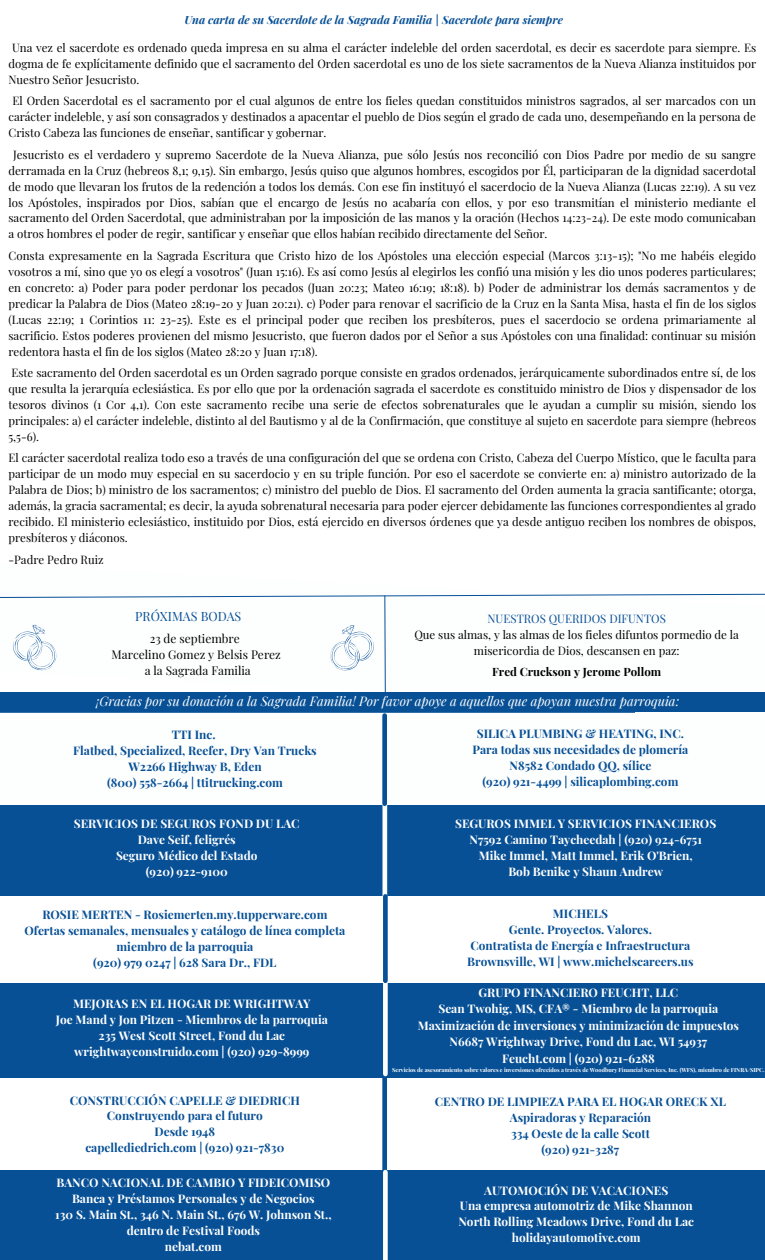
<style>
.page{position:relative;width:765px;height:1260px;background:#fff}
.page>*{position:absolute;margin:0;border:0;box-sizing:border-box;transform-origin:0 0}
.t1{font:italic 13px "Playfair Display";color:#fff}
.t2{font:12.5px "Playfair Display";color:#075096}
.t3{font:700 11.88px "Playfair Display";color:#fff}
.t4{font:700 11.88px "Playfair Display";color:#075096}
.t5{font:11.88px "Playfair Display";color:#000}
.t6{font:11.5px/16px "Playfair Display";color:#000;text-align:justify}
.t7{font:700 11.5px "Playfair Display";color:#000}
.t8{font:11.5px "Playfair Display";color:#075096}
.t9{font:italic 700 11.25px "Playfair Display";color:#075096}
.t10{font:700 5.62px "Playfair Display";color:#fff}
</style>
<div class="page">
<div style="left:0;top:692px;width:765px;height:204px;background:#075096"></div>
<div style="left:382px;top:780px;width:5px;height:118px;background:#fdfefe"></div>
<div style="left:0;top:983px;width:765px;height:95px;background:#075096"></div>
<div style="left:0;top:713px;width:678px;height:92px;background:#fdfefe"></div>
<div style="left:0;top:1170px;width:765px;height:90px;background:#075096"></div>
<div style="left:382px;top:1069px;width:5px;height:104px;background:#075096"></div>
<div style="left:383px;top:970px;width:5px;height:104px;background:#fdfefe"></div>
<div style="left:383px;top:896px;width:5px;height:85px;background:#075096"></div>
<div style="left:383px;top:1172px;width:5px;height:88px;background:#fdfefe"></div>
<div style="left:382px;top:716px;width:5px;height:88px;background:#075096"></div>
<div style="left:635px;top:713px;width:130px;height:92px;background:#fdfefe"></div>
<svg style="left:0;top:593px;width:765px;height:99px"></svg>
<p class="t9" style="left:184px;top:12px;width:380px">Una carta de su Sacerdote de la Sagrada Familia | Sacerdote para siempre</p>
<p class="t6" style="left:9px;top:39px;width:749px;text-indent:4px">Una vez el sacerdote es ordenado queda impresa en su alma el carácter indeleble del orden sacerdotal, es decir es sacerdote para siempre. Es dogma de fe explícitamente definido que el sacramento del Orden sacerdotal es uno de los siete sacramentos de la Nueva Alianza instituidos por Nuestro Señor Jesucristo.</p>
<p class="t6" style="left:9px;top:93px;width:749px;text-indent:4px">El Orden Sacerdotal es el sacramento por el cual algunos de entre los fieles quedan constituidos ministros sagrados, al ser marcados con un carácter indeleble, y así son consagrados y destinados a apacentar el pueblo de Dios según el grado de cada uno, desempeñando en la persona de Cristo Cabeza las funciones de enseñar, santificar y gobernar.</p>
<p class="t6" style="left:9px;top:146px;width:749px;text-indent:5px">Jesucristo es el verdadero y supremo Sacerdote de la Nueva Alianza, pue sólo Jesús nos reconcilió con Dios Padre por medio de su sangre derramada en la Cruz (hebreos 8,1; 9,15). Sin embargo, Jesús quiso que algunos hombres, escogidos por Él, participaran de la dignidad sacerdotal de modo que llevaran los frutos de la redención a todos los demás. Con ese fin instituyó el sacerdocio de la Nueva Alianza (Lucas 22:19). A su vez los Apóstoles, inspirados por Dios, sabían que el encargo de Jesús no acabaría con ellos, y por eso transmitían el ministerio mediante el sacramento del Orden Sacerdotal, que administraban por la imposición de las manos y la oración (Hechos 14:23-24). De este modo comunicaban a otros hombres el poder de regir, santificar y enseñar que ellos habían recibido directamente del Señor.</p>
<p class="t6" style="left:9px;top:247px;width:749px">Consta expresamente en la Sagrada Escritura que Cristo hizo de los Apóstoles una elección especial (Marcos 3:13-15); "No me habéis elegido vosotros a mí, sino que yo os elegí a vosotros" (Juan 15:16). Es así como Jesús al elegirlos les confió una misión y les dio unos poderes particulares; en concreto: a) Poder para poder perdonar los pecados (Juan 20:23; Mateo 16:19; 18:18). b) Poder de administrar los demás sacramentos y de predicar la Palabra de Dios (Mateo 28:19-20 y Juan 20:21). c) Poder para renovar el sacrificio de la Cruz en la Santa Misa, hasta el fin de los siglos (Lucas 22:19; 1 Corintios 11: 23-25). Este es el principal poder que reciben los presbíteros, pues el sacerdocio se ordena primariamente al sacrificio. Estos poderes provienen del mismo Jesucristo, que fueron dados por el Señor a sus Apóstoles con una finalidad: continuar su misión redentora hasta el fin de los siglos (Mateo 28:20 y Juan 17:18).</p>
<p class="t6" style="left:9px;top:364px;width:749px">Este sacramento del Orden sacerdotal es un Orden sagrado porque consiste en grados ordenados, jerárquicamente subordinados entre sí, de los que resulta la jerarquía eclesiástica. Es por ello que por la ordenación sagrada el sacerdote es constituido ministro de Dios y dispensador de los tesoros divinos (1 Cor 4,1). Con este sacramento recibe una serie de efectos sobrenaturales que le ayudan a cumplir su misión, siendo los principales: a) el carácter indeleble, distinto al del Bautismo y al de la Confirmación, que constituye al sujeto en sacerdote para siempre (hebreos 5,5-6).</p>
<p class="t6" style="left:9px;top:450px;width:749px">El carácter sacerdotal realiza todo eso a través de una configuración del que se ordena con Cristo, Cabeza del Cuerpo Místico, que le faculta para participar de un modo muy especial en su sacerdocio y en su triple función. Por eso el sacerdote se convierte en: a) ministro autorizado de la Palabra de Dios; b) ministro de los sacramentos; c) ministro del pueblo de Dios. El sacramento del Orden aumenta la gracia santificante; otorga, además, la gracia sacramental; es decir, la ayuda sobrenatural necesaria para poder ejercer debidamente las funciones correspondientes al grado recibido. El ministerio eclesiástico, instituido por Dios, está ejercido en diversos órdenes que ya desde antiguo reciben los nombres de obispos, presbíteros y diáconos.</p>
<p class="t6" style="left:9px;top:551px;width:97px">-Padre Pedro Ruiz</p>
<p class="t2" style="left:135px;top:608px;width:108px">PRÓXIMAS BODAS</p>
<p class="t5" style="left:150px;top:630px;width:92px">23 de septiembre</p>
<p class="t5" style="left:112px;top:646px;width:171px">Marcelino Gomez y Belsis Perez</p>
<p class="t5" style="left:145px;top:662px;width:108px">a la Sagrada Familia</p>
<p class="t8" style="left:488px;top:611px;width:180px">NUESTROS QUERIDOS DIFUNTOS</p>
<p class="t6" style="left:414px;top:626px;width:326px;text-align:center">Que sus almas, y las almas de los fieles difuntos pormedio de la misericordia de Dios, descansen en paz:</p>
<p class="t7" style="left:492px;top:664px;width:171px">Fred Cruckson y Jerome Pollom</p>
<p class="t1" style="left:96px;top:692px;width:585px">¡Gracias por su donación a la Sagrada Familia! Por favor apoye a aquellos que apoyan nuestra parroquia:</p>
<p class="t4" style="left:172px;top:726px;width:45px">TTI Inc.</p>
<p class="t4" style="left:73px;top:742px;width:245px">Flatbed, Specialized, Reefer, Dry Van Trucks</p>
<p class="t4" style="left:128px;top:758px;width:135px">W2266 Highway B, Eden</p>
<p class="t4" style="left:107px;top:774px;width:177px">(800) 558-2664 | ttitrucking.com</p>
<p class="t3" style="left:74px;top:815px;width:227px">SERVICIOS DE SEGUROS FOND DU LAC</p>
<p class="t3" style="left:138px;top:831px;width:100px">Dave Seif, feligrés</p>
<p class="t3" style="left:116px;top:847px;width:143px">Seguro Médico del Estado</p>
<p class="t3" style="left:146px;top:863px;width:83px">(920) 922-9100</p>
<p class="t4" style="left:42px;top:907px;width:287px">ROSIE MERTEN - Rosiemerten.my.tupperware.com</p>
<p class="t4" style="left:24px;top:923px;width:322px">Ofertas semanales, mensuales y catálogo de línea completa</p>
<p class="t4" style="left:117px;top:938px;width:138px">miembro de la parroquia</p>
<p class="t4" style="left:93px;top:954px;width:185px">(920) 979 0247 | 628 Sara Dr., FDL</p>
<p class="t3" style="left:73px;top:995px;width:239px">MEJORAS EN EL HOGAR DE WRIGHTWAY</p>
<p class="t3" style="left:56px;top:1011px;width:274px">Joe Mand y Jon Pitzen - Miembros de la parroquia</p>
<p class="t3" style="left:99px;top:1027px;width:188px">235 West Scott Street, Fond du Lac</p>
<p class="t3" style="left:74px;top:1043px;width:237px">wrightwayconstruido.com | (920) 929-8999</p>
<p class="t4" style="left:70px;top:1092px;width:232px">CONSTRUCCIÓN CAPELLE &amp; DIEDRICH</p>
<p class="t4" style="left:107px;top:1108px;width:157px">Construyendo para el futuro</p>
<p class="t4" style="left:155px;top:1124px;width:62px">Desde 1948</p>
<p class="t4" style="left:85px;top:1139px;width:201px">capellediedrich.com | (920) 921-7830</p>
<p class="t3" style="left:56px;top:1174px;width:275px">BANCO NACIONAL DE CAMBIO Y FIDEICOMISO</p>
<p class="t3" style="left:72px;top:1190px;width:244px">Banca y Préstamos Personales y de Negocios</p>
<p class="t3" style="left:55px;top:1206px;width:278px">130 S. Main St., 346 N. Main St., 676 W. Johnson St.,</p>
<p class="t3" style="left:127px;top:1222px;width:135px">dentro de Festival Foods</p>
<p class="t3" style="left:165px;top:1238px;width:59px">nebat.com</p>
<p class="t4" style="left:477px;top:725px;width:209px">SILICA PLUMBING &amp; HEATING, INC.</p>
<p class="t4" style="left:473px;top:741px;width:217px">Para todas sus necesidades de plomería</p>
<p class="t4" style="left:510px;top:757px;width:143px">N8582 Condado QQ, sílice</p>
<p class="t4" style="left:482px;top:773px;width:197px">(920) 921-4499 | silicaplombing.com</p>
<p class="t3" style="left:455px;top:815px;width:263px">SEGUROS IMMEL Y SERVICIOS FINANCIEROS</p>
<p class="t3" style="left:469px;top:831px;width:234px">N7592 Camino Taycheedah | (920) 924-6751</p>
<p class="t3" style="left:479px;top:847px;width:215px">Mike Immel, Matt Immel, Erik O'Brien,</p>
<p class="t3" style="left:508px;top:863px;width:156px">Bob Benike y Shaun Andrew</p>
<p class="t4" style="left:553px;top:905px;width:57px">MICHELS</p>
<p class="t4" style="left:509px;top:921px;width:144px">Gente. Proyectos. Valores.</p>
<p class="t4" style="left:471px;top:937px;width:221px">Contratista de Energía e Infraestructura</p>
<p class="t4" style="left:467px;top:953px;width:228px">Brownsville, WI | www.michelscareers.us</p>
<p class="t3" style="left:479px;top:984px;width:201px">GRUPO FINANCIERO FEUCHT, LLC</p>
<p class="t3" style="left:438px;top:1001px;width:282px">Sean Twohig, MS, CFA® - Miembro de la parroquia</p>
<p class="t3" style="left:418px;top:1017px;width:323px">Maximización de inversiones y minimización de impuestos</p>
<p class="t3" style="left:449px;top:1033px;width:259px">N6687 Wrightway Drive, Fond du Lac, WI 54937</p>
<p class="t3" style="left:502px;top:1050px;width:154px">Feucht.com | (920) 921-6288</p>
<p class="t10" style="left:392px;top:1066px;width:374px">Servicios de asesoramiento sobre valores e inversiones ofrecidos a través de Woodbury Financial Services, Inc. (WFS), miembro de FINRA/SIPC.</p>
<p class="t4" style="left:435px;top:1093px;width:293px">CENTRO DE LIMPIEZA PARA EL HOGAR ORECK XL</p>
<p class="t4" style="left:510px;top:1109px;width:143px">Aspiradoras y Reparación</p>
<p class="t4" style="left:511px;top:1125px;width:140px">334 Oeste de la calle Scott</p>
<p class="t4" style="left:542px;top:1141px;width:79px">(920) 921-3287</p>
<p class="t3" style="left:484px;top:1182px;width:186px">AUTOMOCIÓN DE VACACIONES</p>
<p class="t3" style="left:460px;top:1198px;width:234px">Una empresa automotriz de Mike Shannon</p>
<p class="t3" style="left:458px;top:1214px;width:237px">North Rolling Meadows Drive, Fond du Lac</p>
<p class="t3" style="left:512px;top:1229px;width:130px">holidayautomotive.com</p>
</div>
